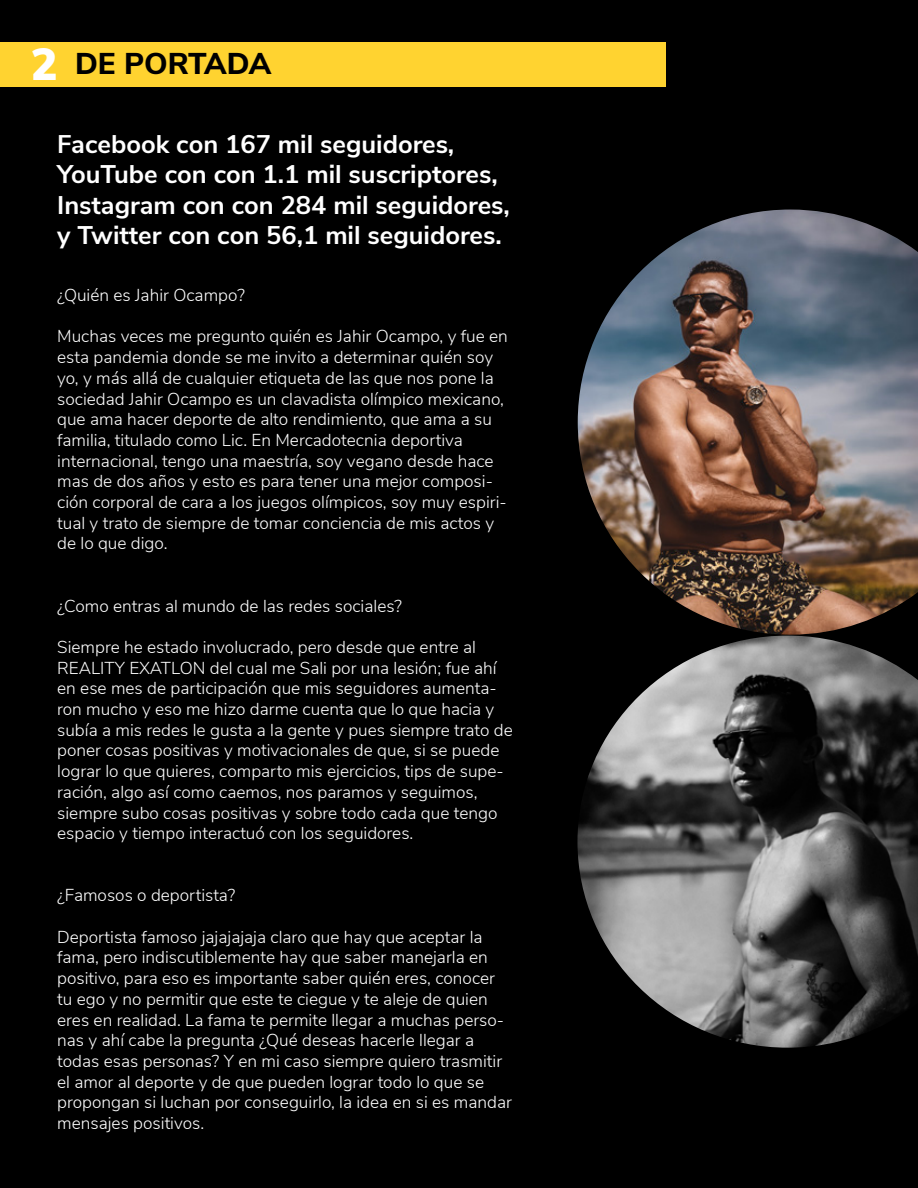
<style>
.page{position:relative;width:918px;height:1188px;background:#000}
.page>*{position:absolute;margin:0;border:0;box-sizing:border-box;transform-origin:0 0}
.t1{font:800 30px "Nunito Sans";color:#000}
.t2{font:700 25.5px/30.6px "Nunito Sans";color:#fff}
.t3{font:300 17.25px/20.7px "Nunito Sans";color:#fff}
.s1{font-weight:900;font-size:45px;color:#fff}
</style>
<div class="page">
<div style="left:0;top:42px;width:666px;height:44px;background:#ffd330"></div>
<img style="left:577px;top:210px;width:341px;height:838px">
<h1 class="t1" style="left:31px;top:41px;width:242px"><span class="s1">2</span> DE PORTADA</h1>
<h2 class="t2" style="left:57px;top:127px;width:454px">Facebook con 167 mil seguidores, YouTube con con 1.1 mil suscriptores, Instagram con con 284 mil seguidores, y Twitter con con 56,1 mil seguidores.</h2>
<p class="t3" style="left:57px;top:284px;width:189px">¿Quién es Jahir Ocampo?</p>
<p class="t3" style="left:57px;top:325px;width:452px">Muchas veces me pregunto quién es Jahir Ocampo, y fue en esta pandemia donde se me invito a determinar quién soy yo, y más allá de cualquier etiqueta de las que nos pone la sociedad Jahir Ocampo es un clavadista olímpico mexicano, que ama hacer deporte de alto rendimiento, que ama a su familia, titulado como Lic. En Mercadotecnia deportiva internacional, tengo una maestría, soy vegano desde hace mas de dos años y esto es para tener una mejor composi&shy;ción corporal de cara a los juegos olímpicos, soy muy espiri&shy;tual y trato de siempre de tomar conciencia de mis actos y de lo que digo.</p>
<p class="t3" style="left:57px;top:594px;width:346px">¿Como entras al mundo de las redes sociales?</p>
<p class="t3" style="left:57px;top:636px;width:457px">Siempre he estado involucrado, pero desde que entre al REALITY EXATLON del cual me Sali por una lesión; fue ahí en ese mes de participación que mis seguidores aumenta&shy;ron mucho y eso me hizo darme cuenta que lo que hacia y subía a mis redes le gusta a la gente y pues siempre trato de poner cosas positivas y motivacionales de que, si se puede lograr lo que quieres, comparto mis ejercicios, tips de supe&shy;ración, algo así como caemos, nos paramos y seguimos, siempre subo cosas positivas y sobre todo cada que tengo espacio y tiempo interactuó con los seguidores.</p>
<p class="t3" style="left:57px;top:884px;width:180px">¿Famosos o deportista?</p>
<p class="t3" style="left:57px;top:925px;width:456px">Deportista famoso jajajajaja claro que hay que aceptar la fama, pero indiscutiblemente hay que saber manejarla en positivo, para eso es importante saber quién eres, conocer tu ego y no permitir que este te ciegue y te aleje de quien eres en realidad. La fama te permite llegar a muchas perso&shy;nas y ahí cabe la pregunta ¿Qué deseas hacerle llegar a todas esas personas? Y en mi caso siempre quiero trasmitir el amor al deporte y de que pueden lograr todo lo que se propongan si luchan por conseguirlo, la idea en si es mandar mensajes positivos.</p>
</div>
